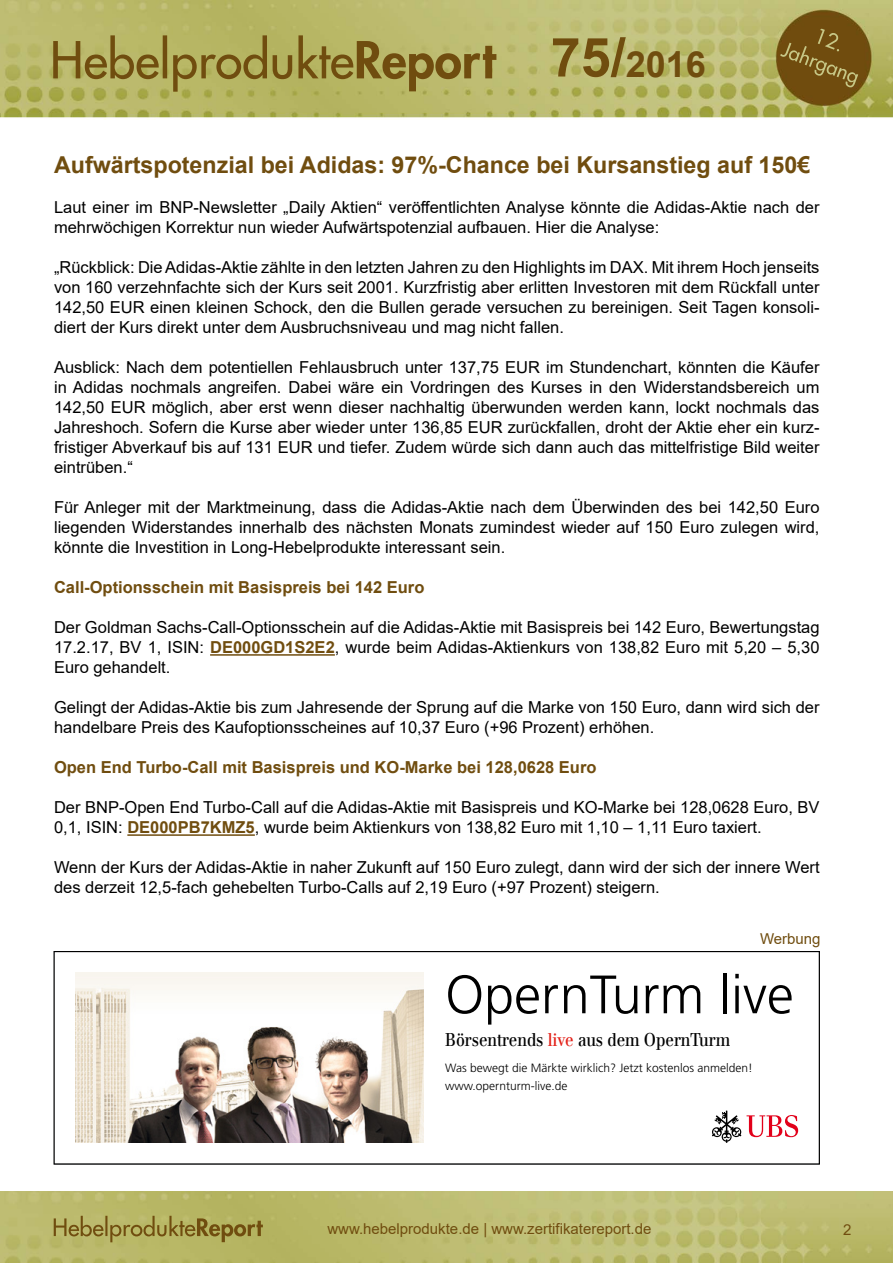
<style>
.page{position:relative;width:893px;height:1263px;background:#fff}
.page>*{position:absolute;margin:0;border:0;box-sizing:border-box;transform-origin:0 0}
.t1{font:300 54px "Frutiger LT Std";color:#000}
.t2{font:700 36px "Arial";color:#704d0f}
.t3{font:700 23.25px "Arial";color:#704d0f}
.t4{font:18px "UBS Headline";color:#000}
.t5{font:16.5px/20px "Arial";color:#000}
.t6{font:700 16.5px "Arial";color:#704d0f}
.t7{font:15px "Arial";color:#704d0f}
.t8{font:300 12px/18px "Frutiger LT Std";color:#000}
.s1{font-size:54px}
.s2{font-weight:700;color:#704d0f}
.s3{color:#e32119}
</style>
<div class="page">
<img style="left:0;top:1192px;width:893px;height:71px">
<img style="left:0;top:0;width:893px;height:118px">
<hr style="left:210px;top:654px;width:125px;height:2px;background:#704d0f">
<hr style="left:127px;top:834px;width:128px;height:2px;background:#704d0f">
<img style="left:75px;top:973px;width:349px;height:170px">
<svg style="left:712px;top:1110px;width:86px;height:33px"></svg>
<div style="left:54px;top:951px;width:766px;height:213px;border:1px solid #000"></div>
<h2 class="t2" style="left:551px;top:39px;width:157px"><span class="s1">75/</span>2016</h2>
<h3 class="t3" style="left:54px;top:148px;width:758px">Aufwärtspotenzial bei Adidas: 97%-Chance bei Kursanstieg auf 150€</h3>
<p class="t5" style="left:54px;top:197px;width:767px">Laut einer im BNP-Newsletter „Daily Aktien“ veröffentlichten Analyse könnte die Adidas-Aktie nach der mehrwöchigen Korrektur nun wieder Aufwärtspotenzial aufbauen. Hier die Analyse:</p>
<p class="t5" style="left:54px;top:257px;width:767px;text-align:justify">„Rückblick: Die Adidas-Aktie zählte in den letzten Jahren zu den Highlights im DAX. Mit ihrem Hoch jenseits von 160 verzehnfachte sich der Kurs seit 2001. Kurzfristig aber erlitten Investoren mit dem Rückfall unter 142,50 EUR einen kleinen Schock, den die Bullen gerade versuchen zu bereinigen. Seit Tagen konsoli&shy;diert der Kurs direkt unter dem Ausbruchsniveau und mag nicht fallen.</p>
<p class="t5" style="left:54px;top:357px;width:767px;text-align:justify">Ausblick: Nach dem potentiellen Fehlausbruch unter 137,75 EUR im Stundenchart, könnten die Käufer in Adidas nochmals angreifen. Dabei wäre ein Vordringen des Kurses in den Widerstandsbereich um 142,50 EUR möglich, aber erst wenn dieser nachhaltig überwunden werden kann, lockt nochmals das Jahreshoch. Sofern die Kurse aber wieder unter 136,85 EUR zurückfallen, droht der Aktie eher ein kurz&shy;fristiger Abverkauf bis auf 131 EUR und tiefer. Zudem würde sich dann auch das mittelfristige Bild weiter eintrüben.“</p>
<p class="t5" style="left:54px;top:497px;width:767px;text-align:justify">Für Anleger mit der Marktmeinung, dass die Adidas-Aktie nach dem Überwinden des bei 142,50 Euro liegenden Widerstandes innerhalb des nächsten Monats zumindest wieder auf 150 Euro zulegen wird, könnte die Investition in Long-Hebelprodukte interessant sein.</p>
<p class="t6" style="left:54px;top:576px;width:372px">Call-Optionsschein mit Basispreis bei 142 Euro</p>
<p class="t5" style="left:54px;top:617px;width:767px;text-align:justify">Der Goldman Sachs-Call-Optionsschein auf die Adidas-Aktie mit Basispreis bei 142 Euro, Bewertungstag 17.2.17, BV 1, ISIN: <span class="s2">DE000GD1S2E2</span>, wurde beim Adidas-Aktienkurs von 138,82 Euro mit 5,20 – 5,30<br>Euro gehandelt.</p>
<p class="t5" style="left:54px;top:697px;width:767px">Gelingt der Adidas-Aktie bis zum Jahresende der Sprung auf die Marke von 150 Euro, dann wird sich der handelbare Preis des Kaufoptionsscheines auf 10,37 Euro (+96 Prozent) erhöhen.</p>
<p class="t6" style="left:54px;top:756px;width:544px">Open End Turbo-Call mit Basispreis und KO-Marke bei 128,0628 Euro</p>
<p class="t5" style="left:54px;top:797px;width:767px">Der BNP-Open End Turbo-Call auf die Adidas-Aktie mit Basispreis und KO-Marke bei 128,0628 Euro, BV<br>0,1, ISIN: <span class="s2">DE000PB7KMZ5</span>, wurde beim Aktienkurs von 138,82 Euro mit 1,10 – 1,11 Euro taxiert.</p>
<p class="t5" style="left:54px;top:857px;width:767px">Wenn der Kurs der Adidas-Aktie in naher Zukunft auf 150 Euro zulegt, dann wird der sich der innere Wert des derzeit 12,5-fach gehebelten Turbo-Calls auf 2,19 Euro (+97 Prozent) steigern.</p>
<p class="t7" style="left:760px;top:929px;width:62px">Werbung</p>
<h1 class="t1" style="left:445px;top:964px;width:350px">OpernTurm live</h1>
<p class="t4" style="left:445px;top:1029px;width:286px">Börsentrends <span class="s3">live</span> aus dem OpernTurm</p>
<p class="t8" style="left:445px;top:1059px;width:309px">Was bewegt die Märkte wirklich? Jetzt kostenlos anmelden! www.opernturm-live.de</p>
<p class="t7" style="left:327px;top:1218px;width:326px">www.hebelprodukte.de | www.zertifikatereport.de</p>
<p class="t7" style="left:843px;top:1219px;width:10px">2</p>
</div>
